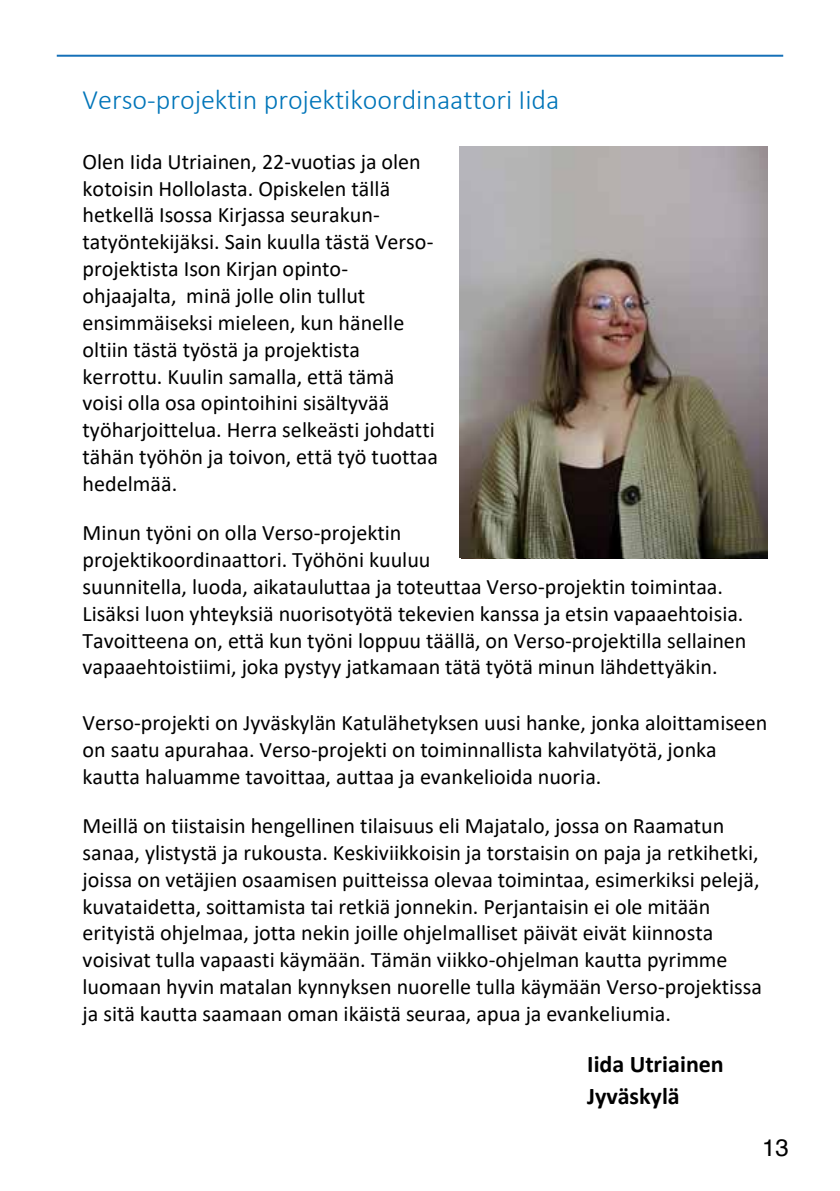
<style>
.page{position:relative;width:840px;height:1191px;background:#fff}
.page>*{position:absolute;margin:0;border:0;box-sizing:border-box;transform-origin:0 0}
.t1{font:300 28px "Calibri";color:#0075b9}
.t2{font:700 24px/31.6px "Calibri";color:#000}
.t3{font:24px "Helvetica";color:#000}
.t4{font:22px/26.8px "Calibri";color:#000}
</style>
<div class="page">
<hr style="left:57px;top:55px;width:725px;height:2px;background:#1570b8">
<img style="left:459px;top:146px;width:308px;height:411px">
<p class="t1" style="left:82px;top:82px;width:478px">Verso-projektin projektikoordinaattori Iida</p>
<p class="t4" style="left:82px;top:147px;width:357px">Olen Iida Utriainen, 22-vuotias ja olen kotoisin Hollolasta. Opiskelen tällä hetkellä Isossa Kirjassa seurakun&shy;tatyöntekijäksi. Sain kuulla tästä Verso&shy;projektista Ison Kirjan opinto&shy;ohjaajalta, minä jolle olin tullut ensimmäiseksi mieleen, kun hänelle oltiin tästä työstä ja projektista kerrottu. Kuulin samalla, että tämä voisi olla osa opintoihini sisältyvää työharjoittelua. Herra selkeästi johdatti tähän työhön ja toivon, että työ tuottaa hedelmää.</p>
<p class="t4" style="left:82px;top:519px;width:665px">Minun työni on olla Verso-projektin<br>projektikoordinaattori. Työhöni kuuluu<br>suunnitella, luoda, aikatauluttaa ja toteuttaa Verso-projektin toimintaa.<br>Lisäksi luon yhteyksiä nuorisotyötä tekevien kanssa ja etsin vapaaehtoisia.<br>Tavoitteena on, että kun työni loppuu täällä, on Verso-projektilla sellainen vapaaehtoistiimi, joka pystyy jatkamaan tätä työtä minun lähdettyäkin.</p>
<p class="t4" style="left:82px;top:709px;width:686px">Verso-projekti on Jyväskylän Katulähetyksen uusi hanke, jonka aloittamiseen on saatu apurahaa. Verso-projekti on toiminnallista kahvilatyötä, jonka kautta haluamme tavoittaa, auttaa ja evankelioida nuoria.</p>
<p class="t4" style="left:82px;top:811px;width:680px">Meillä on tiistaisin hengellinen tilaisuus eli Majatalo, jossa on Raamatun sanaa, ylistystä ja rukousta. Keskiviikkoisin ja torstaisin on paja ja retkihetki, joissa on vetäjien osaamisen puitteissa olevaa toimintaa, esimerkiksi pelejä, kuvataidetta, soittamista tai retkiä jonnekin. Perjantaisin ei ole mitään erityistä ohjelmaa, jotta nekin joille ohjelmalliset päivät eivät kiinnosta voisivat tulla vapaasti käymään. Tämän viikko-ohjelman kautta pyrimme luomaan hyvin matalan kynnyksen nuorelle tulla käymään Verso-projektissa ja sitä kautta saamaan oman ikäistä seuraa, apua ja evankeliumia.</p>
<p class="t2" style="left:587px;top:1047px;width:138px">Iida Utriainen<br>Jyväskylä</p>
<p class="t3" style="left:761px;top:1129px;width:28px">13</p>
</div>
